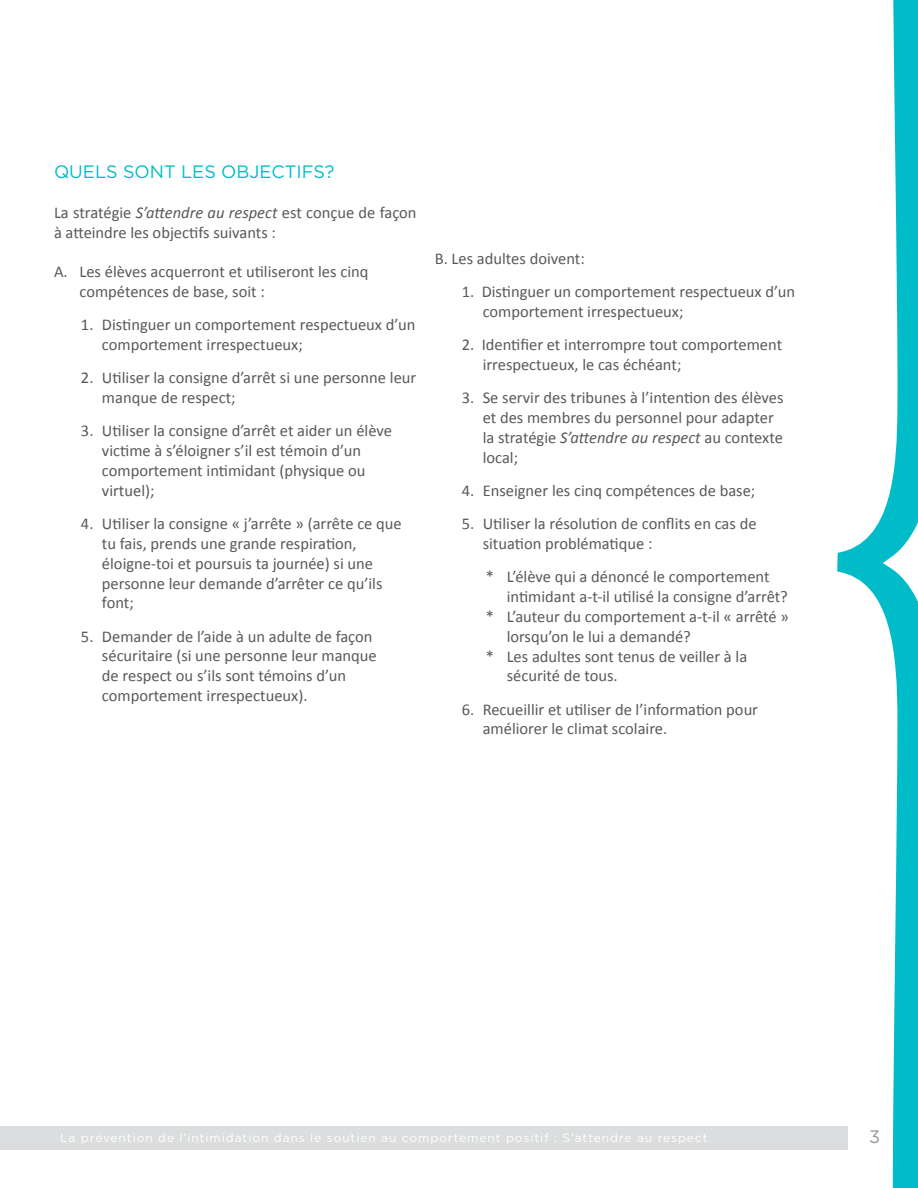
<style>
.page{position:relative;width:918px;height:1188px;background:#fff}
.page>*{position:absolute;margin:0;border:0;box-sizing:border-box;transform-origin:0 0}
.t1{font:18px "Gotham";color:#00bcc9}
.t2{font:18px "Gotham";color:#939598}
.t3{font:16.5px/19.8px "Calibri";color:#58595b}
.t4{font:12px "Gotham";letter-spacing:.075em;color:#fff}
.s1{font-style:italic}
</style>
<div class="page">
<div style="left:0;top:1127px;width:848px;height:23px;background:#dcddde"></div>
<svg style="left:815px;top:0;width:103px;height:1188px"></svg>
<p class="t1" style="left:54px;top:160px;width:282px">Quels sont les objectifs?</p>
<p class="t3" style="left:54px;top:202px;width:364px">La stratégie <span class="s1">S’attendre au respect</span> est conçue de façon à atteindre les objectifs suivants :</p>
<p class="t3" style="left:79px;top:261px;width:290px;text-indent:-25px">A. Les élèves acquerront et utiliseront les cinq compétences de base, soit :</p>
<p class="t3" style="left:102px;top:314px;width:315px;text-indent:-21px">1. Distinguer un comportement respectueux d’un comportement irrespectueux;</p>
<p class="t3" style="left:102px;top:367px;width:316px;text-indent:-21px">2. Utiliser la consigne d’arrêt si une personne leur manque de respect;</p>
<p class="t3" style="left:102px;top:420px;width:292px;text-indent:-21px">3. Utiliser la consigne d’arrêt et aider un élève victime à s’éloigner s’il est témoin d’un comportement intimidant (physique ou virtuel);</p>
<p class="t3" style="left:102px;top:513px;width:301px;text-indent:-21px">4. Utiliser la consigne « j’arrête » (arrête ce que tu fais, prends une grande respiration, éloigne-toi et poursuis ta journée) si une personne leur demande d’arrêter ce qu’ils font;</p>
<p class="t3" style="left:102px;top:626px;width:276px;text-indent:-21px">5. Demander de l’aide à un adulte de façon sécuritaire (si une personne leur manque de respect ou s’ils sont témoins d’un comportement irrespectueux).</p>
<p class="t3" style="left:435px;top:248px;width:152px">B. Les adultes doivent:</p>
<p class="t3" style="left:483px;top:281px;width:314px;text-indent:-21px">1. Distinguer un comportement respectueux d’un comportement irrespectueux;</p>
<p class="t3" style="left:483px;top:334px;width:301px;text-indent:-21px">2. Identifier et interrompre tout comportement irrespectueux, le cas échéant;</p>
<p class="t3" style="left:483px;top:387px;width:302px;text-indent:-21px">3. Se servir des tribunes à l’intention des élèves et des membres du personnel pour adapter la stratégie <span class="s1">S’attendre au respect</span> au contexte local;</p>
<p class="t3" style="left:462px;top:480px;width:295px">4. Enseigner les cinq compétences de base;</p>
<p class="t3" style="left:483px;top:513px;width:275px;text-indent:-21px">5. Utiliser la résolution de conflits en cas de situation problématique :</p>
<p class="t3" style="left:486px;top:566px;width:285px">* L’élève qui a dénoncé le comportement</p>
<p class="t3" style="left:507px;top:586px;width:283px">intimidant a-t-il utilisé la consigne d’arrêt?</p>
<p class="t3" style="left:486px;top:606px;width:305px">* L’auteur du comportement a-t-il « arrêté »</p>
<p class="t3" style="left:507px;top:626px;width:186px">lorsqu’on le lui a demandé?</p>
<p class="t3" style="left:486px;top:645px;width:263px">* Les adultes sont tenus de veiller à la</p>
<p class="t3" style="left:507px;top:665px;width:113px">sécurité de tous.</p>
<p class="t3" style="left:483px;top:698px;width:277px;text-indent:-21px">6. Recueillir et utiliser de l’information pour améliorer le climat scolaire.</p>
<p class="t4" style="left:60px;top:1130px;width:649px">La prévention de l’intimidation dans le soutien au comportement positif : S’attendre au respect</p>
<p class="t2" style="left:869px;top:1125px;width:13px">3</p>
</div>
